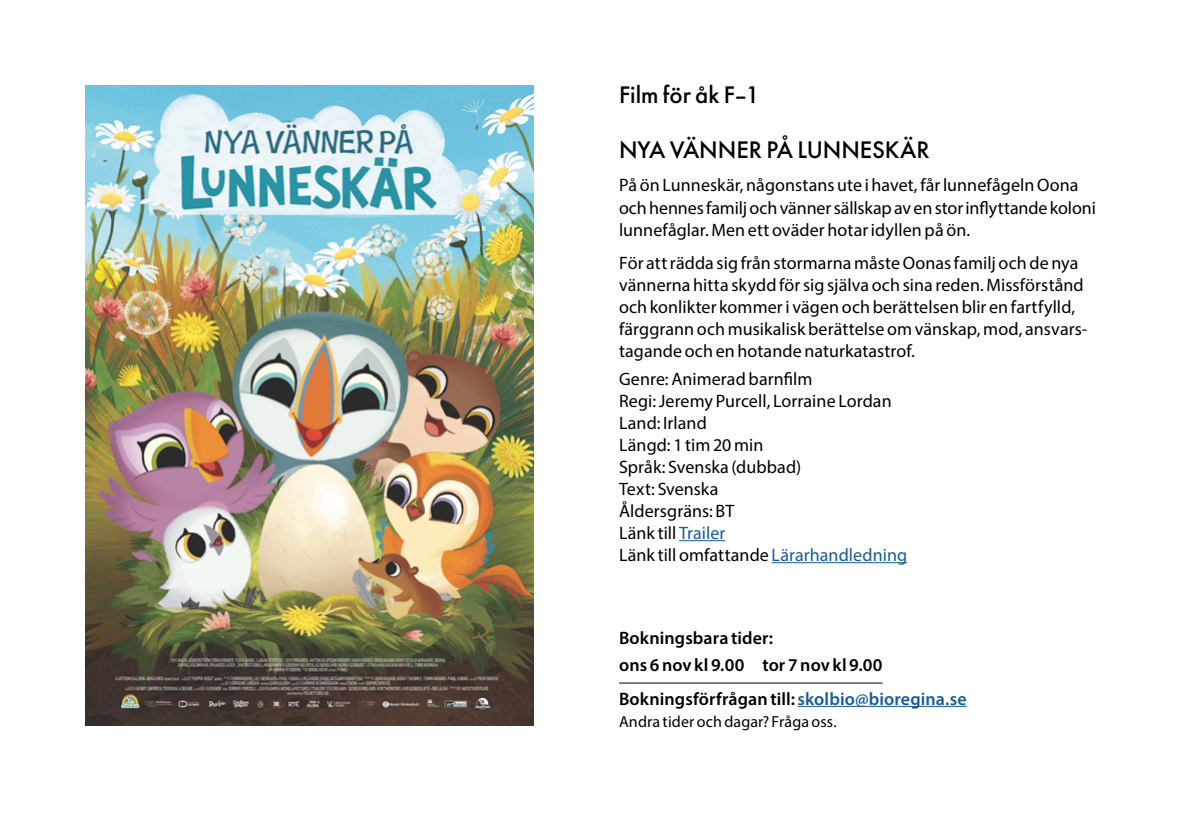
<style>
.page{position:relative;width:1191px;height:840px;background:#fff}
.page>*{position:absolute;margin:0;border:0;box-sizing:border-box;transform-origin:0 0}
.t1{font:500 22px "Futura";color:#000}
.t2{font:18px/22px "Myriad Pro";color:#000}
.t3{font:600 18px/27.6px "Myriad Pro";letter-spacing:.005em;color:#000}
.t4{font:16px "Myriad Pro";letter-spacing:.005em;color:#000}
.s1{color:#165b9a}
</style>
<div class="page">
<img style="left:86px;top:86px;width:447px;height:639px">
<hr style="left:679px;top:540px;width:46px;height:1px;background:#165b9a">
<hr style="left:771px;top:562px;width:136px;height:1px;background:#165b9a">
<hr style="left:619px;top:682px;width:263px;height:1px;background:#000">
<hr style="left:797px;top:705px;width:169px;height:1px;background:#165b9a">
<p class="t1" style="left:619px;top:80px;width:142px">Film för åk F–1</p>
<p class="t1" style="left:619px;top:135px;width:312px">NYA VÄNNER PÅ LUNNESKÄR</p>
<p class="t2" style="left:619px;top:174px;width:478px">På ön Lunneskär, någonstans ute i havet, får lunnefågeln Oona och hennes familj och vänner sällskap av en stor inflyttande koloni lunnefåglar. Men ett oväder hotar idyllen på ön.</p>
<p class="t2" style="left:619px;top:251px;width:470px">För att rädda sig från stormarna måste Oonas familj och de nya vännerna hitta skydd för sig själva och sina reden. Missförstånd och konlikter kommer i vägen och berättelsen blir en fartfylld, färggrann och musikalisk berättelse om vänskap, mod, ansvars&shy;tagande och en hotande naturkatastrof.</p>
<p class="t2" style="left:619px;top:367px;width:289px">Genre: Animerad barnfilm<br>Regi: Jeremy Purcell, Lorraine Lordan<br>Land: Irland<br>Längd: 1 tim 20 min<br>Språk: Svenska (dubbad)<br>Text: Svenska<br>Åldersgräns: BT<br>Länk till <span class="s1">Trailer<br></span>Länk till omfattande <span class="s1">Lärarhandledning</span></p>
<p class="t3" style="left:619px;top:622px;width:265px">Bokningsbara tider:<br>ons 6 nov kl 9.00 tor 7 nov kl 9.00</p>
<p class="t3" style="left:619px;top:683px;width:349px">Bokningsförfrågan till: <span class="s1">skolbio@bioregina.se</span></p>
<p class="t4" style="left:619px;top:711px;width:219px">Andra tider och dagar? Fråga oss.</p>
</div>
